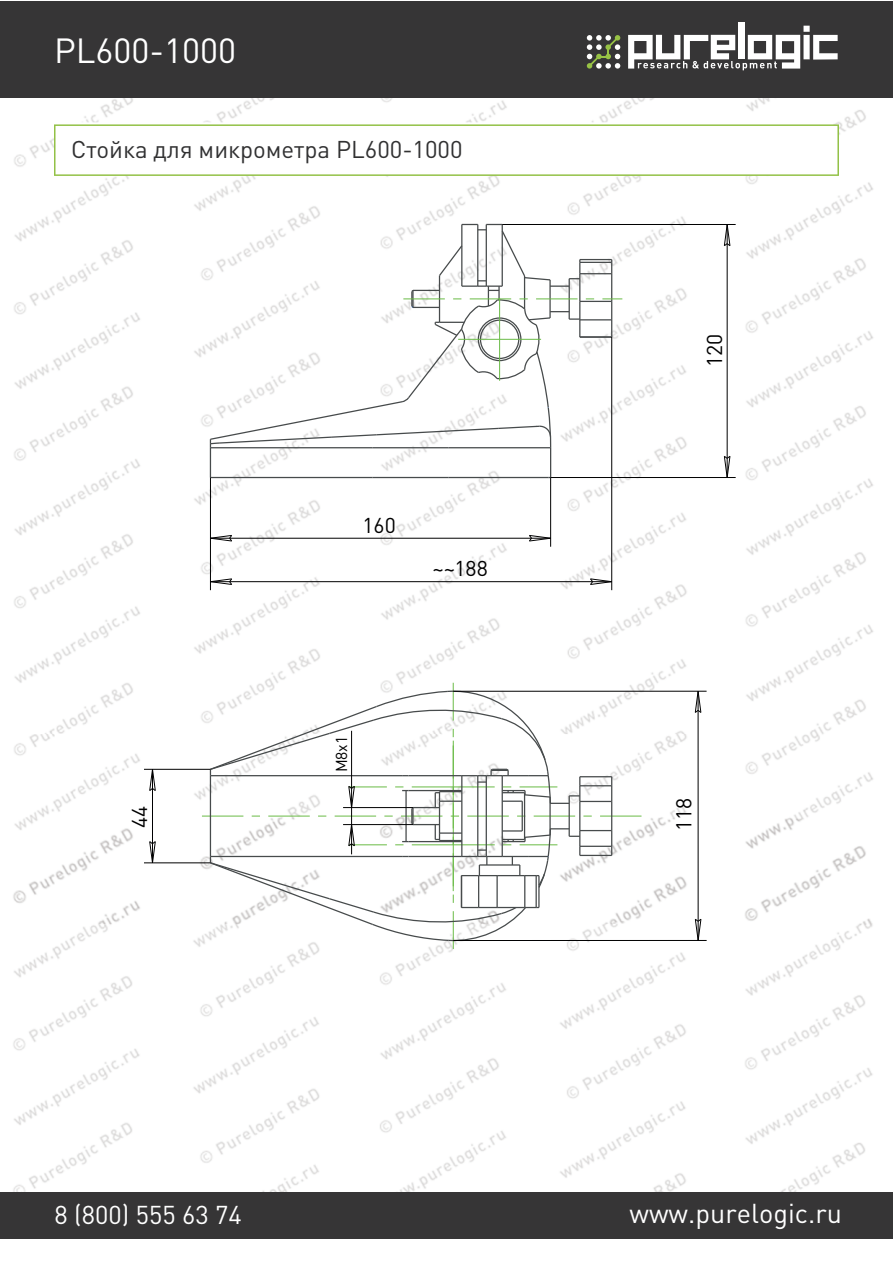
<style>
.page{position:relative;width:893px;height:1263px;background:#fff}
.page>*{position:absolute;margin:0;border:0;box-sizing:border-box;transform-origin:0 0}
.t1{font:34.5px "DIN Pro";color:#fff}
.t2{font:27px "DIN Pro";color:#fff}
.t3{font:25.5px "DIN Pro";color:#fff}
.t4{font:24px "DIN Pro";color:#313132}
.t5{font:21.3px "DIN Pro";color:#000001}
.t6{font:15.75px "DIN Pro";color:#000001}
</style>
<div class="page">
<img style="left:0;top:1px;width:727px;height:1238px">
<img style="left:745px;top:98px;width:128px;height:1094px">
<div style="left:1px;top:1px;width:892px;height:97px;background:#363536"></div>
<div style="left:1px;top:1192px;width:892px;height:47px;background:#363536"></div>
<div style="left:738px;top:23px;width:6px;height:36px;background:#fff"></div>
<svg style="left:587px;top:35px;width:33px;height:34px"></svg>
<svg style="left:628px;top:26px;width:210px;height:44px"></svg>
<svg style="left:54px;top:124px;width:785px;height:52px"></svg>
<svg style="left:209px;top:224px;width:413px;height:254px"></svg>
<svg style="left:211px;top:535px;width:21px;height:7px"></svg>
<svg style="left:529px;top:535px;width:21px;height:7px"></svg>
<hr style="left:210px;top:538px;width:341px;height:1px;background:#000001">
<hr style="left:550px;top:477px;width:1px;height:70px;background:#000001">
<svg style="left:211px;top:578px;width:21px;height:7px"></svg>
<svg style="left:590px;top:578px;width:21px;height:7px"></svg>
<hr style="left:210px;top:581px;width:402px;height:1px;background:#000001">
<hr style="left:210px;top:477px;width:1px;height:113px;background:#000001">
<hr style="left:611px;top:337px;width:1px;height:253px;background:#000001">
<svg style="left:724px;top:455px;width:7px;height:22px"></svg>
<svg style="left:724px;top:225px;width:7px;height:21px"></svg>
<hr style="left:727px;top:224px;width:1px;height:253px;background:#000001">
<hr style="left:551px;top:477px;width:185px;height:1px;background:#000001">
<hr style="left:502px;top:224px;width:234px;height:1px;background:#000001">
<svg style="left:149px;top:770px;width:7px;height:21px"></svg>
<svg style="left:149px;top:841px;width:7px;height:21px"></svg>
<hr style="left:152px;top:769px;width:1px;height:94px;background:#000001">
<hr style="left:144px;top:769px;width:66px;height:1px;background:#000001">
<hr style="left:144px;top:862px;width:66px;height:1px;background:#000001">
<svg style="left:694px;top:692px;width:8px;height:21px"></svg>
<svg style="left:695px;top:918px;width:7px;height:22px"></svg>
<hr style="left:698px;top:691px;width:1px;height:249px;background:#000001">
<hr style="left:453px;top:691px;width:254px;height:1px;background:#000001">
<hr style="left:453px;top:940px;width:254px;height:1px;background:#000001">
<svg style="left:202px;top:683px;width:444px;height:266px"></svg>
<hr style="left:343px;top:824px;width:70px;height:1px;background:#000001">
<hr style="left:343px;top:807px;width:70px;height:1px;background:#000001">
<h1 class="t1" style="left:54px;top:27px;width:184px">PL600-1000</h1>
<p class="t4" style="left:71px;top:133px;width:393px">Стойка для микрометра PL600-1000</p>
<p class="t5" style="left:363px;top:511px;width:35px">160</p>
<p class="t5" style="left:432px;top:554px;width:57px">~~188</p>
<p class="t5" style="left:700px;top:367px;width:35px;rotate:-90deg">120</p>
<p class="t6" style="left:331px;top:772px;width:37px;rotate:-90deg">M8x1</p>
<p class="t5" style="left:125px;top:828px;width:24px;rotate:-90deg">44</p>
<p class="t5" style="left:669px;top:831px;width:35px;rotate:-90deg">811</p>
<p class="t3" style="left:55px;top:1197px;width:189px">8 (800) 555 63 74</p>
<p class="t2" style="left:629px;top:1195px;width:214px">www.purelogic.ru</p>
</div>
